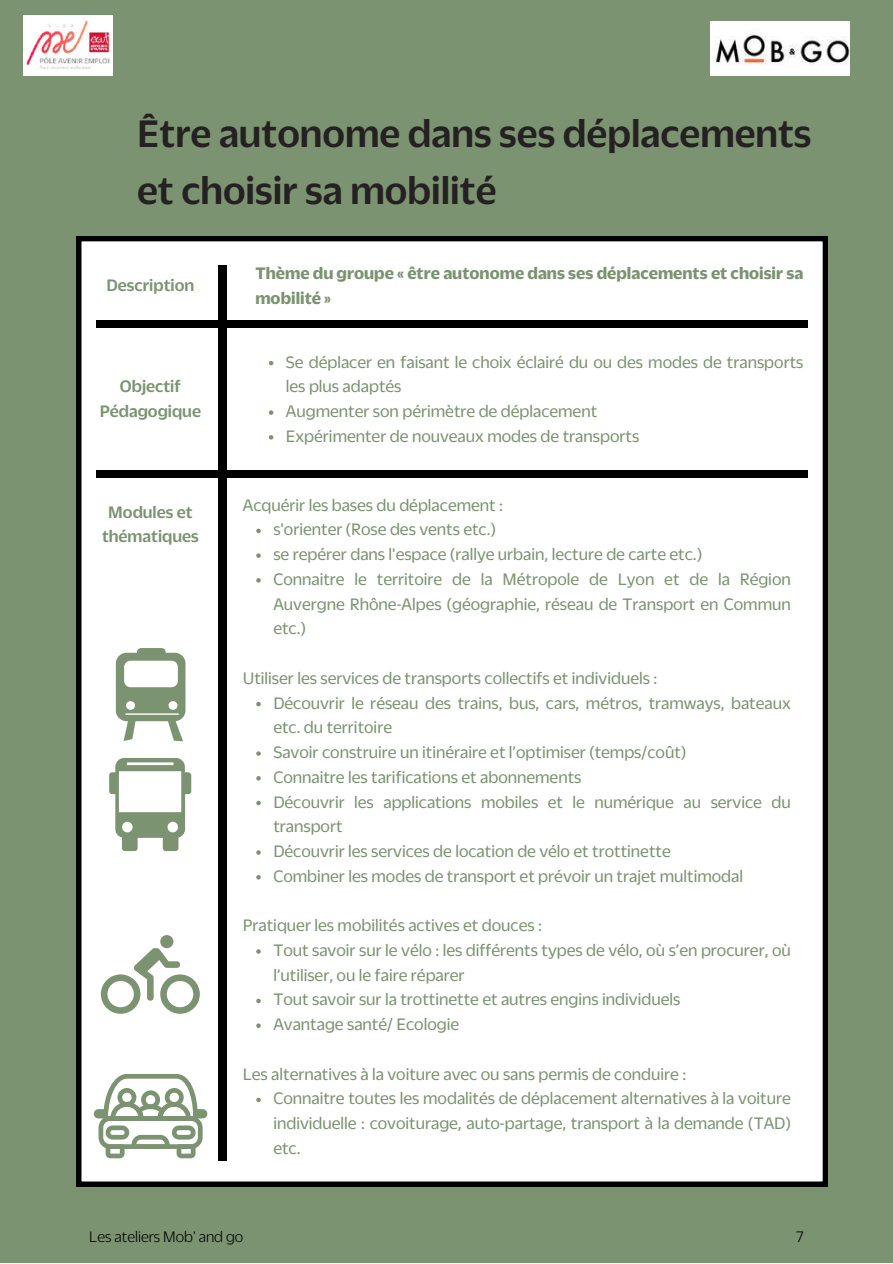
<style>
.page{position:relative;width:893px;height:1264px;background:#fff}
.page>*{position:absolute;margin:0;border:0;box-sizing:border-box;transform-origin:0 0}
.t1{font:500 41.55px/57.3px "Duplicate Sans";color:#252122}
.t2{font:18px/24.8px "Duplicate Sans";color:#7b9370}
.t3{font:700 18px/24.8px "Duplicate Sans";color:#7b9370}
.t4{font:500 18px/24.8px "Duplicate Sans";color:#7b9370;text-align:center}
.t5{font:300 16.5px "Duplicate Sans";color:#000}
</style>
<div class="page">
<div style="left:0;top:0;width:892px;height:1262px;background:#7b9370"></div>
<div style="left:77px;top:237px;width:750px;height:948px;background:#fff"></div>
<div style="left:218px;top:265px;width:9px;height:895px;background:#000"></div>
<div style="left:96px;top:320px;width:711px;height:8px;background:#000"></div>
<div style="left:96px;top:470px;width:711px;height:8px;background:#000"></div>
<svg style="left:256px;top:528px;width:5px;height:5px"></svg>
<svg style="left:256px;top:553px;width:5px;height:5px"></svg>
<svg style="left:256px;top:578px;width:5px;height:4px"></svg>
<svg style="left:256px;top:701px;width:5px;height:5px"></svg>
<svg style="left:256px;top:751px;width:5px;height:4px"></svg>
<svg style="left:256px;top:776px;width:5px;height:4px"></svg>
<svg style="left:256px;top:800px;width:5px;height:5px"></svg>
<svg style="left:256px;top:850px;width:5px;height:4px"></svg>
<svg style="left:256px;top:875px;width:5px;height:4px"></svg>
<svg style="left:256px;top:949px;width:5px;height:4px"></svg>
<svg style="left:256px;top:998px;width:5px;height:5px"></svg>
<svg style="left:256px;top:1023px;width:5px;height:4px"></svg>
<svg style="left:256px;top:1097px;width:5px;height:5px"></svg>
<svg style="left:116px;top:648px;width:69px;height:93px"></svg>
<svg style="left:109px;top:758px;width:82px;height:93px"></svg>
<svg style="left:101px;top:935px;width:99px;height:78px"></svg>
<svg style="left:94px;top:1073px;width:113px;height:85px"></svg>
<svg style="left:269px;top:361px;width:4px;height:4px"></svg>
<svg style="left:269px;top:410px;width:4px;height:5px"></svg>
<svg style="left:269px;top:435px;width:4px;height:4px"></svg>
<div style="left:23px;top:15px;width:90px;height:61px;background:#fff"></div>
<img style="left:26px;top:17px;width:85px;height:52px">
<img style="left:710px;top:22px;width:139px;height:54px">
<h1 class="t1" style="left:137px;top:103px;width:675px">Être autonome dans ses déplacements et choisir sa mobilité</h1>
<p class="t4" style="left:106px;top:272px;width:89px">Description</p>
<p class="t4" style="left:100px;top:373px;width:103px">Objectif<br>Pédagogique</p>
<p class="t4" style="left:102px;top:499px;width:98px">Modules et thématiques</p>
<p class="t3" style="left:255px;top:260px;width:549px">Thème du groupe « être autonome dans ses déplacements et choisir sa mobilité »</p>
<p class="t2" style="left:286px;top:349px;width:519px">Se déplacer en faisant le choix éclairé du ou des modes de transports les plus adaptés<br>Augmenter son périmètre de déplacement<br>Expérimenter de nouveaux modes de transports</p>
<p class="t2" style="left:243px;top:492px;width:262px">Acquérir les bases du déplacement :</p>
<p class="t2" style="left:273px;top:516px;width:519px">s'orienter (Rose des vents etc.)<br>se repérer dans l'espace (rallye urbain, lecture de carte etc.)<br>Connaitre le territoire de la Métropole de Lyon et de la Région Auvergne Rhône-Alpes (géographie, réseau de Transport en Commun etc.)</p>
<p class="t2" style="left:243px;top:665px;width:416px">Utiliser les services de transports collectifs et individuels :</p>
<p class="t2" style="left:273px;top:689px;width:519px">Découvrir le réseau des trains, bus, cars, métros, tramways, bateaux etc. du territoire<br>Savoir construire un itinéraire et l’optimiser (temps/coût)<br>Connaitre les tarifications et abonnements<br>Découvrir les applications mobiles et le numérique au service du transport<br>Découvrir les services de location de vélo et trottinette<br>Combiner les modes de transport et prévoir un trajet multimodal</p>
<p class="t2" style="left:243px;top:912px;width:300px">Pratiquer les mobilités actives et douces :</p>
<p class="t2" style="left:273px;top:937px;width:519px">Tout savoir sur le vélo : les différents types de vélo, où s’en procurer, où l’utiliser, ou le faire réparer<br>Tout savoir sur la trottinette et autres engins individuels<br>Avantage santé/ Ecologie</p>
<p class="t2" style="left:243px;top:1060px;width:445px">Les alternatives à la voiture avec ou sans permis de conduire :</p>
<p class="t2" style="left:273px;top:1085px;width:519px;text-align:justify">Connaitre toutes les modalités de déplacement alternatives à la voiture individuelle : covoiturage, auto-partage, transport à la demande (TAD) etc.</p>
<p class="t5" style="left:89px;top:1228px;width:155px">Les ateliers Mob' and go</p>
<p class="t5" style="left:796px;top:1228px;width:9px">7</p>
</div>
